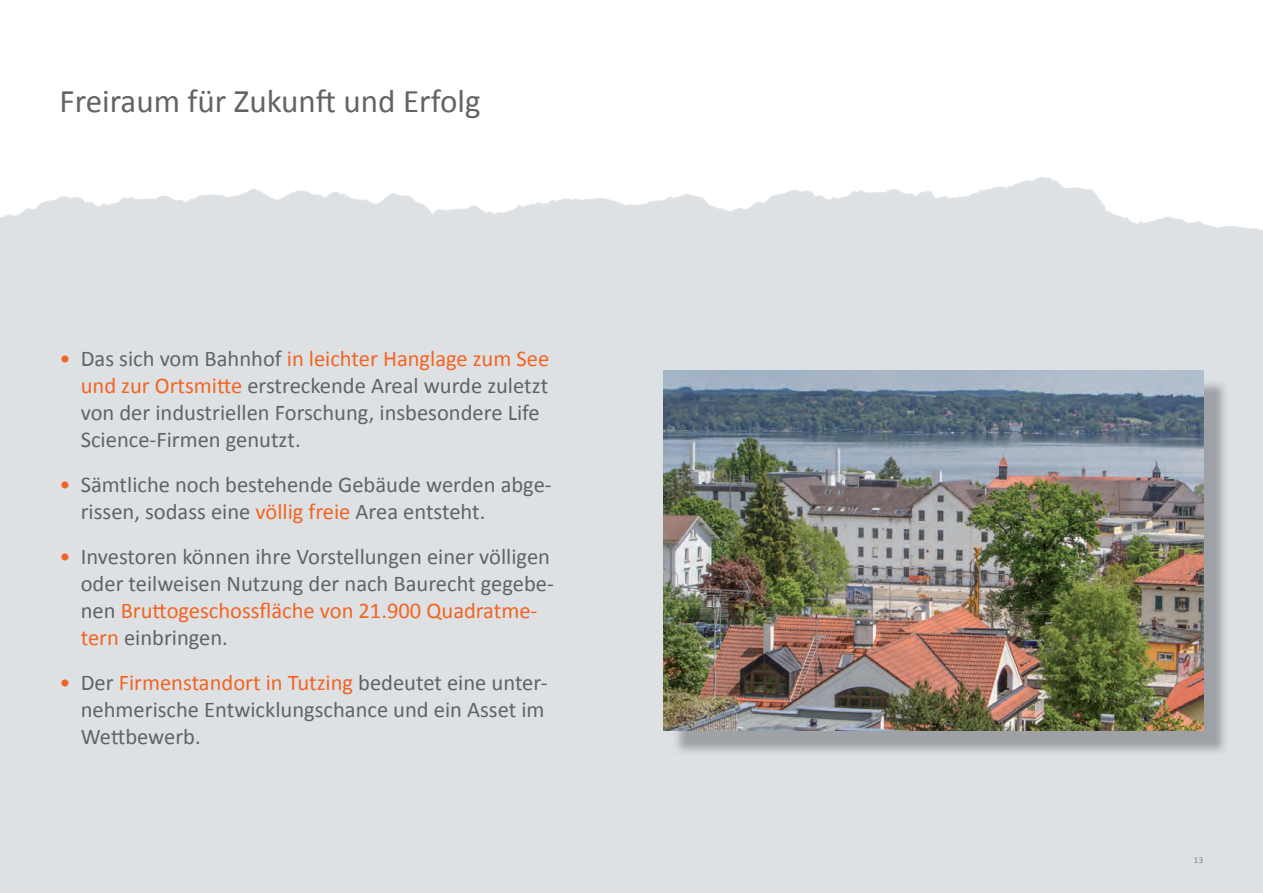
<style>
.page{position:relative;width:1263px;height:893px;background:#fff}
.page>*{position:absolute;margin:0;border:0;box-sizing:border-box;transform-origin:0 0}
.t1{font:33px "Calibri";color:#636366}
.t2{font:22.5px/27px "Calibri";color:#636366}
.t3{font:9px "Calibri";color:#808285}
.s1{color:#f36421}
</style>
<div class="page">
<div style="left:0;top:177px;width:1263px;height:716px;background:#dde1e4"></div>
<img style="left:672px;top:380px;width:556px;height:375px">
<img style="left:663px;top:371px;width:540px;height:360px">
<h1 class="t1" style="left:60px;top:80px;width:422px">Freiraum für Zukunft und Erfolg</h1>
<p class="t2" style="left:81px;top:345px;width:470px;text-indent:-21px"><span class="s1">•</span> Das sich vom Bahnhof <span class="s1">in leichter Hanglage zum See und zur Ortsmitte</span> erstreckende Areal wurde zuletzt von der industriellen Forschung, insbesondere Life Science-Firmen genutzt.</p>
<p class="t2" style="left:81px;top:471px;width:472px;text-indent:-21px"><span class="s1">•</span> Sämtliche noch bestehende Gebäude werden abge&shy;rissen, sodass eine <span class="s1">völlig freie</span> Area entsteht.</p>
<p class="t2" style="left:81px;top:543px;width:475px;text-indent:-21px"><span class="s1">•</span> Investoren können ihre Vorstellungen einer völligen oder teilweisen Nutzung der nach Baurecht gegebe&shy;nen <span class="s1">Bruttogeschossfläche von 21.900 Quadratme&shy;tern</span> einbringen.</p>
<p class="t2" style="left:81px;top:669px;width:468px;text-indent:-21px"><span class="s1">•</span> Der <span class="s1">Firmenstandort in Tutzing</span> bedeutet eine unter&shy;nehmerische Entwicklungschance und ein Asset im<br>Wettbewerb.</p>
<p class="t3" style="left:1194px;top:854px;width:11px">13</p>
</div>
